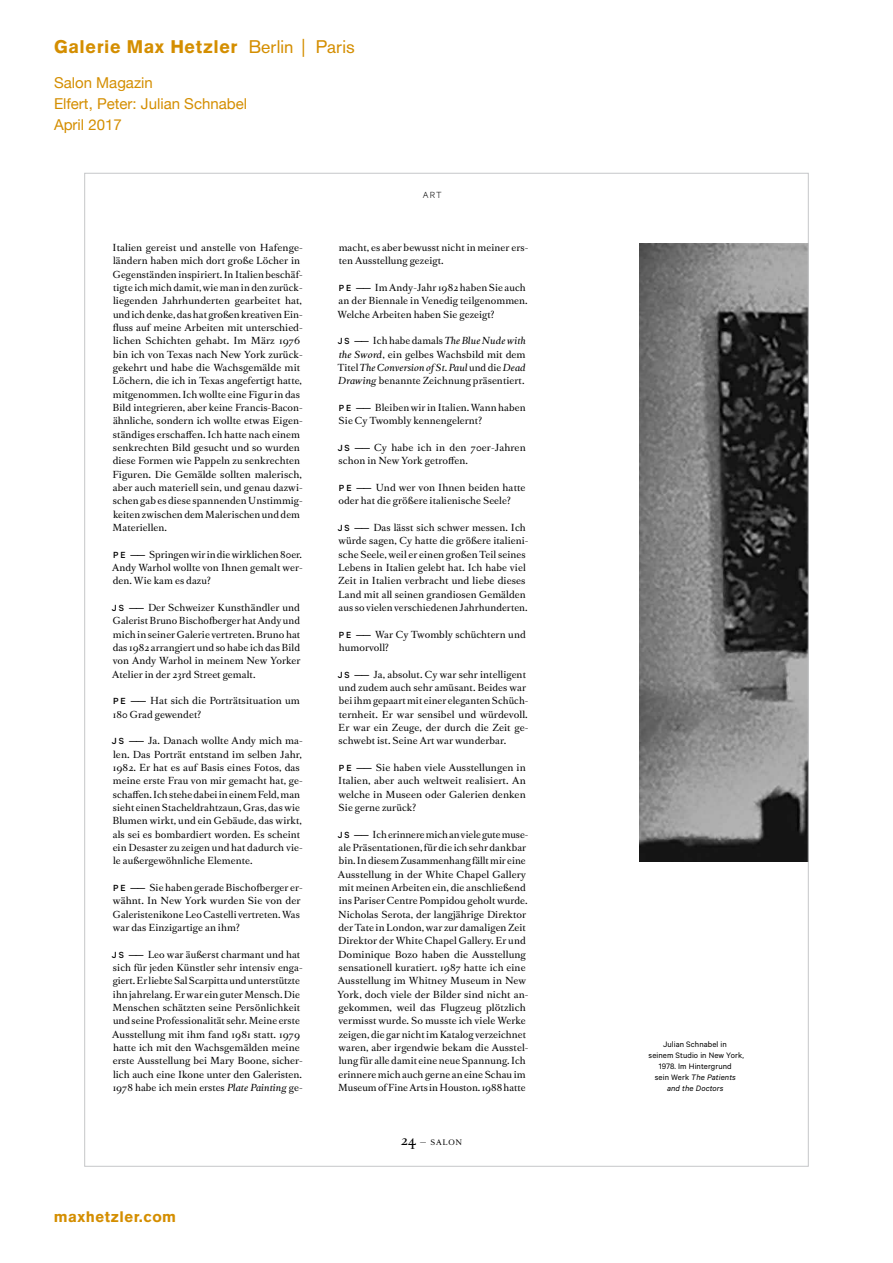
<style>
.page{position:relative;width:893px;height:1263px;background:#fff}
.page>*{position:absolute;margin:0;border:0;box-sizing:border-box;transform-origin:0 0}
.t1{font:900 18px "Akzidenz Grotesk";letter-spacing:.03em;color:#d48e00}
.t2{font:15px/21px "Helvetica Neue";color:#d48e00}
.t3{font:900 15px "Akzidenz Grotesk";letter-spacing:.03em;color:#d48e00}
.t4{font:300 10.05px "Calibre";color:#000}
.t5{font:9.15px/13.4px "Romain BP Text";letter-spacing:.01em;color:#000}
.t6{font:8.85px/11.1px "Calibre";letter-spacing:.01em;color:#000;text-align:center}
.t7{font:7.2px "Romain BP Text";letter-spacing:.12em;color:#000}
.s1{font-weight:400}
.s2{font-family:"Calibre";font-weight:500;font-size:10.05px}
.s3{font-style:italic}
.s4{font-size:13.35px}
.s5{font-family:"Romain BP Headline";font-size:8.85px}
</style>
<div class="page">
<img style="left:639px;top:244px;width:167px;height:617px">
<h1 class="t1" style="left:54px;top:36px;width:302px">Galerie Max Hetzler <span class="s1">Berlin | Paris</span></h1>
<h2 class="t2" style="left:54px;top:72px;width:195px">Salon Magazin<br>Elfert, Peter: Julian Schnabel<br>April 2017</h2>
<p class="t5" style="left:112px;top:240px;width:192px">Italien gereist und anstelle von Hafenge&shy;ländern haben mich dort große Löcher in Gegenständen inspiriert. In Italien beschäf&shy;tigte ich mich damit, wie man in den zurück&shy;liegenden Jahrhunderten gearbeitet hat, und ich denke, das hat großen kreativen Ein&shy;fluss auf meine Arbeiten mit unterschied&shy;lichen Schichten gehabt. Im März 1976 bin ich von Texas nach New York zurück&shy;gekehrt und habe die Wachsgemälde mit Löchern, die ich in Texas angefertigt hatte, mitgenommen. Ich wollte eine Figur in das Bild integrieren, aber keine Francis-Bacon&shy;ähnliche, sondern ich wollte etwas Eigen&shy;ständiges erschaffen. Ich hatte nach einem senkrechten Bild gesucht und so wurden diese Formen wie Pappeln zu senkrechten Figuren. Die Gemälde sollten malerisch, aber auch materiell sein, und genau dazwi&shy;schen gab es diese spannenden Unstimmig&shy;keiten zwischen dem Malerischen und dem Materiellen.</p>
<p class="t5" style="left:112px;top:547px;width:192px;text-align:justify"><span class="s2">P E ——</span> Springen wir in die wirklichen 80er.<br>Andy Warhol wollte von Ihnen gemalt wer&shy;den. Wie kam es dazu?</p>
<p class="t5" style="left:112px;top:600px;width:190px;text-align:justify"><span class="s2">J S ——</span> Der Schweizer Kunsthändler und Galerist Bruno Bischofberger hat Andy und mich in seiner Galerie vertreten. Bruno hat das 1982 arrangiert und so habe ich das Bild von Andy Warhol in meinem New Yorker Atelier in der 23rd Street gemalt.</p>
<p class="t5" style="left:113px;top:693px;width:189px"><span class="s2">P E ——</span> Hat sich die Porträtsituation um<br>180 Grad gewendet?</p>
<p class="t5" style="left:112px;top:733px;width:192px"><span class="s2">J S ——</span> Ja. Danach wollte Andy mich ma&shy;len. Das Porträt entstand im selben Jahr, 1982. Er hat es auf Basis eines Fotos, das meine erste Frau von mir gemacht hat, ge&shy;schaffen. Ich stehe dabei in einem Feld, man sieht einen Stacheldrahtzaun, Gras, das wie Blumen wirkt, und ein Gebäude, das wirkt, als sei es bombardiert worden. Es scheint ein Desaster zu zeigen und hat dadurch vie&shy;le außergewöhnliche Elemente.</p>
<p class="t5" style="left:113px;top:880px;width:191px"><span class="s2">P E ——</span> Sie haben gerade Bischofberger er&shy;wähnt. In New York wurden Sie von der Galeristenikone Leo Castelli vertreten. Was war das Einzigartige an ihm?</p>
<p class="t5" style="left:112px;top:947px;width:192px"><span class="s2">J S ——</span> Leo war äußerst charmant und hat sich für jeden Künstler sehr intensiv enga&shy;giert. Er liebte Sal Scarpitta und unterstützte ihn jahrelang. Er war ein guter Mensch. Die Menschen schätzten seine Persönlichkeit und seine Professionalität sehr. Meine erste Ausstellung mit ihm fand 1981 statt. 1979 hatte ich mit den Wachsgemälden meine erste Ausstellung bei Mary Boone, sicher&shy;lich auch eine Ikone unter den Galeristen.<br>1978 habe ich mein erstes <span class="s3">Plate Painting</span> ge-</p>
<h2 class="t3" style="left:54px;top:1207px;width:124px">maxhetzler.com</h2>
<p class="t4" style="left:423px;top:189px;width:21px">ART</p>
<p class="t5" style="left:339px;top:240px;width:191px">macht, es aber bewusst nicht in meiner ers&shy;ten Ausstellung gezeigt.</p>
<p class="t5" style="left:338px;top:280px;width:192px"><span class="s2">P E ——</span> Im Andy-Jahr 1982 haben Sie auch an der Biennale in Venedig teilgenommen.<br>Welche Arbeiten haben Sie gezeigt?</p>
<p class="t5" style="left:338px;top:333px;width:190px;text-align:justify"><span class="s2">J S ——</span> Ich habe damals <span class="s3">The Blue Nude with the Sword</span>, ein gelbes Wachsbild mit dem Titel <span class="s3">The Conversion of St. Paul</span> und die <span class="s3">Dead Drawing</span> benannte Zeichnung präsentiert.</p>
<p class="t5" style="left:339px;top:400px;width:189px"><span class="s2">P E ——</span> Bleiben wir in Italien. Wann haben<br>Sie Cy Twombly kennengelernt?</p>
<p class="t5" style="left:338px;top:440px;width:190px"><span class="s2">J S ——</span> Cy habe ich in den 70er-Jahren schon in New York getroffen.</p>
<p class="t5" style="left:338px;top:480px;width:189px"><span class="s2">P E ——</span> Und wer von Ihnen beiden hatte oder hat die größere italienische Seele?</p>
<p class="t5" style="left:338px;top:520px;width:192px"><span class="s2">J S ——</span> Das lässt sich schwer messen. Ich würde sagen, Cy hatte die größere italieni&shy;sche Seele, weil er einen großen Teil seines Lebens in Italien gelebt hat. Ich habe viel Zeit in Italien verbracht und liebe dieses Land mit all seinen grandiosen Gemälden aus so vielen verschiedenen Jahrhunderten.</p>
<p class="t5" style="left:339px;top:627px;width:188px"><span class="s2">P E ——</span> War Cy Twombly schüchtern und humorvoll?</p>
<p class="t5" style="left:338px;top:667px;width:192px"><span class="s2">J S ——</span> Ja, absolut. Cy war sehr intelligent und zudem auch sehr amüsant. Beides war bei ihm gepaart mit einer eleganten Schüch&shy;ternheit. Er war sensibel und würdevoll.<br>Er war ein Zeuge, der durch die Zeit ge&shy;schwebt ist. Seine Art war wunderbar.</p>
<p class="t5" style="left:338px;top:760px;width:189px;text-align:justify"><span class="s2">P E ——</span> Sie haben viele Ausstellungen in Italien, aber auch weltweit realisiert. An welche in Museen oder Galerien denken Sie gerne zurück?</p>
<p class="t5" style="left:337px;top:827px;width:193px"><span class="s2">J S ——</span> Ich erinnere mich an viele gute muse&shy;ale Präsentationen, für die ich sehr dankbar bin. In diesem Zusammenhang fällt mir eine Ausstellung in der White Chapel Gallery mit meinen Arbeiten ein, die anschließend ins Pariser Centre Pompidou geholt wurde.<br>Nicholas Serota, der langjährige Direktor der Tate in London, war zur damaligen Zeit Direktor der White Chapel Gallery. Er und Dominique Bozo haben die Ausstellung sensationell kuratiert. 1987 hatte ich eine Ausstellung im Whitney Museum in New York, doch viele der Bilder sind nicht an&shy;gekommen, weil das Flugzeug plötzlich vermisst wurde. So musste ich viele Werke zeigen, die gar nicht im Katalog verzeichnet waren, aber irgendwie bekam die Ausstel&shy;lung für alle damit eine neue Spannung. Ich erinnere mich auch gerne an eine Schau im Museum of Fine Arts in Houston. 1988 hatte</p>
<p class="t7" style="left:401px;top:1135px;width:63px"><span class="s4">24</span> <span class="s5">—</span> SALON</p>
<p class="t6" style="left:649px;top:1038px;width:97px">Julian Schnabel in<br>seinem Studio in New York,<br>1978. Im Hintergrund<br>sein Werk <span class="s3">The Patients and the Doctors</span></p>
</div>
